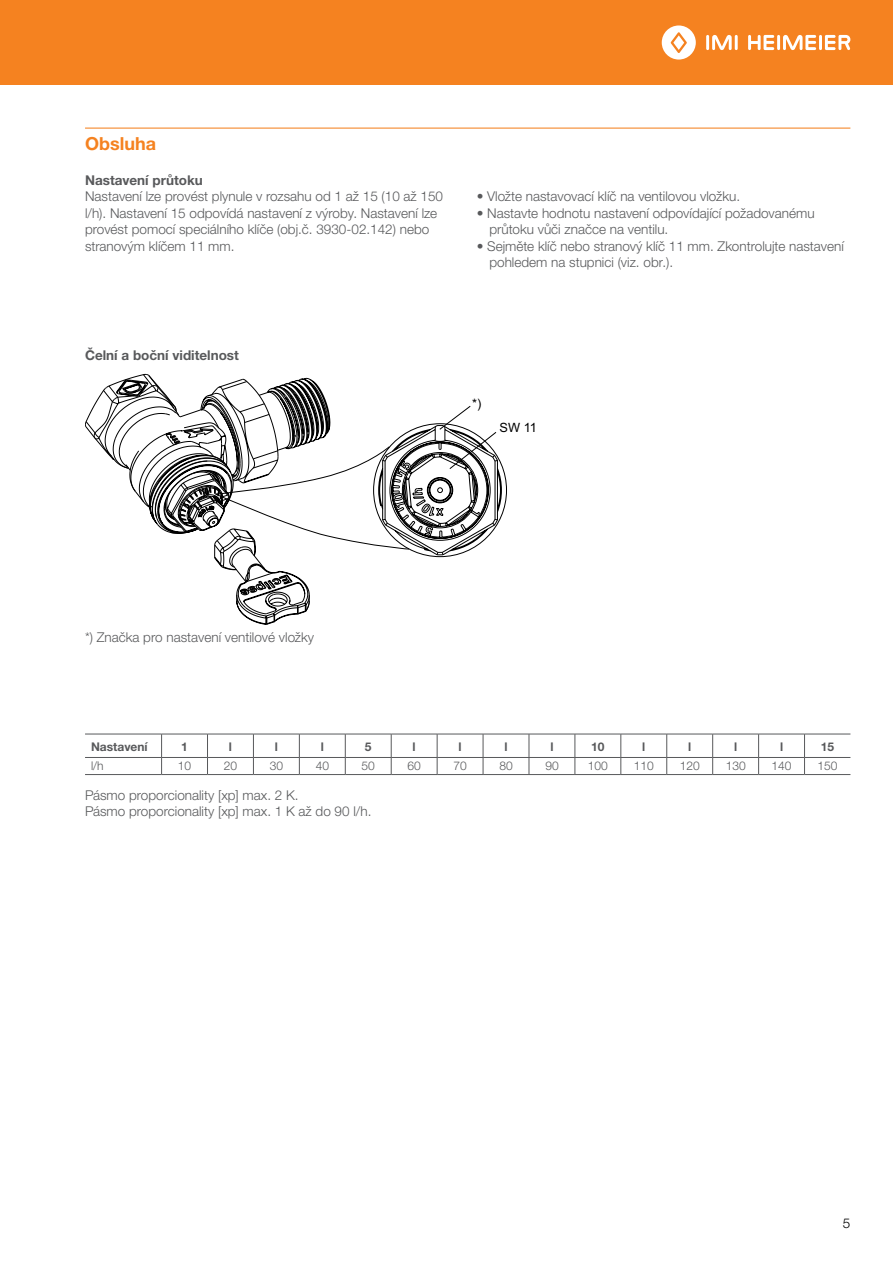
<style>
.page{position:relative;width:893px;height:1263px;background:#fff}
.page>*{position:absolute;margin:0;border:0;box-sizing:border-box;transform-origin:0 0}
.t1{font:700 18px "Helvetica Neue LTW1 G";color:#f58220}
.t2{font:300 13.5px/16.5px "Helvetica Neue LTW1 G";color:#58595b}
.t3{font:700 13.5px "Helvetica Neue LTW1 G";color:#58595b}
.t4{font:300 13.5px "Helvetica Neue LTW1 G";color:#000}
.t5{font:12.75px "Arial";color:#000}
.t6{font:300 12px "Helvetica Neue LTW1 G";color:#58595b}
.t7{font:700 12px "Helvetica Neue LTW1 G";color:#58595b}
</style>
<div class="page">
<div style="left:0;top:0;width:893px;height:85px;background:#f58220"></div>
<hr style="left:706px;top:35px;width:3px;height:15px;background:#fff">
<hr style="left:735px;top:35px;width:3px;height:15px;background:#fff">
<svg style="left:712px;top:35px;width:20px;height:15px"></svg>
<svg style="left:662px;top:25px;width:34px;height:35px"></svg>
<hr style="left:777px;top:35px;width:3px;height:15px;background:#fff">
<svg style="left:748px;top:35px;width:26px;height:15px"></svg>
<hr style="left:819px;top:35px;width:3px;height:15px;background:#fff">
<svg style="left:783px;top:35px;width:33px;height:15px"></svg>
<svg style="left:825px;top:35px;width:25px;height:15px"></svg>
<hr style="left:85px;top:128px;width:765px;height:1px;background:#f58220">
<hr style="left:85px;top:734px;width:77px;height:1px;background:#58595b">
<hr style="left:162px;top:734px;width:45px;height:1px;background:#58595b">
<hr style="left:207px;top:734px;width:46px;height:1px;background:#58595b">
<hr style="left:253px;top:734px;width:46px;height:1px;background:#58595b">
<hr style="left:299px;top:734px;width:46px;height:1px;background:#58595b">
<hr style="left:345px;top:734px;width:46px;height:1px;background:#58595b">
<hr style="left:391px;top:734px;width:46px;height:1px;background:#58595b">
<hr style="left:437px;top:734px;width:46px;height:1px;background:#58595b">
<hr style="left:483px;top:734px;width:46px;height:1px;background:#58595b">
<hr style="left:529px;top:734px;width:46px;height:1px;background:#58595b">
<hr style="left:575px;top:734px;width:46px;height:1px;background:#58595b">
<hr style="left:621px;top:734px;width:46px;height:1px;background:#58595b">
<hr style="left:667px;top:734px;width:46px;height:1px;background:#58595b">
<hr style="left:713px;top:734px;width:46px;height:1px;background:#58595b">
<hr style="left:759px;top:734px;width:45px;height:1px;background:#58595b">
<hr style="left:804px;top:734px;width:46px;height:1px;background:#58595b">
<hr style="left:85px;top:757px;width:77px;height:1px;background:#58595b">
<hr style="left:162px;top:757px;width:45px;height:1px;background:#58595b">
<svg style="left:161px;top:734px;width:1px;height:40px"></svg>
<hr style="left:207px;top:757px;width:46px;height:1px;background:#58595b">
<svg style="left:207px;top:734px;width:1px;height:40px"></svg>
<hr style="left:253px;top:757px;width:46px;height:1px;background:#58595b">
<svg style="left:253px;top:734px;width:1px;height:40px"></svg>
<hr style="left:299px;top:757px;width:46px;height:1px;background:#58595b">
<svg style="left:299px;top:734px;width:1px;height:40px"></svg>
<hr style="left:345px;top:757px;width:46px;height:1px;background:#58595b">
<svg style="left:345px;top:734px;width:1px;height:40px"></svg>
<hr style="left:391px;top:757px;width:46px;height:1px;background:#58595b">
<svg style="left:391px;top:734px;width:1px;height:40px"></svg>
<hr style="left:437px;top:757px;width:46px;height:1px;background:#58595b">
<svg style="left:437px;top:734px;width:1px;height:40px"></svg>
<hr style="left:483px;top:757px;width:46px;height:1px;background:#58595b">
<svg style="left:483px;top:734px;width:1px;height:40px"></svg>
<hr style="left:529px;top:757px;width:46px;height:1px;background:#58595b">
<svg style="left:529px;top:734px;width:1px;height:40px"></svg>
<hr style="left:575px;top:757px;width:46px;height:1px;background:#58595b">
<svg style="left:575px;top:734px;width:1px;height:40px"></svg>
<hr style="left:621px;top:757px;width:46px;height:1px;background:#58595b">
<svg style="left:621px;top:734px;width:1px;height:40px"></svg>
<hr style="left:667px;top:757px;width:46px;height:1px;background:#58595b">
<svg style="left:666px;top:734px;width:1px;height:40px"></svg>
<hr style="left:713px;top:757px;width:46px;height:1px;background:#58595b">
<svg style="left:712px;top:734px;width:1px;height:40px"></svg>
<hr style="left:759px;top:757px;width:45px;height:1px;background:#58595b">
<svg style="left:758px;top:734px;width:1px;height:40px"></svg>
<hr style="left:804px;top:757px;width:46px;height:1px;background:#58595b">
<svg style="left:804px;top:734px;width:1px;height:40px"></svg>
<hr style="left:85px;top:774px;width:77px;height:1px;background:#58595b">
<hr style="left:162px;top:774px;width:45px;height:1px;background:#58595b">
<hr style="left:207px;top:774px;width:46px;height:1px;background:#58595b">
<hr style="left:253px;top:774px;width:46px;height:1px;background:#58595b">
<hr style="left:299px;top:774px;width:46px;height:1px;background:#58595b">
<hr style="left:345px;top:774px;width:46px;height:1px;background:#58595b">
<hr style="left:391px;top:774px;width:46px;height:1px;background:#58595b">
<hr style="left:437px;top:774px;width:46px;height:1px;background:#58595b">
<hr style="left:483px;top:774px;width:46px;height:1px;background:#58595b">
<hr style="left:529px;top:774px;width:46px;height:1px;background:#58595b">
<hr style="left:575px;top:774px;width:46px;height:1px;background:#58595b">
<hr style="left:621px;top:774px;width:46px;height:1px;background:#58595b">
<hr style="left:667px;top:774px;width:46px;height:1px;background:#58595b">
<hr style="left:713px;top:774px;width:46px;height:1px;background:#58595b">
<hr style="left:759px;top:774px;width:45px;height:1px;background:#58595b">
<hr style="left:804px;top:774px;width:46px;height:1px;background:#58595b">
<svg style="left:93px;top:378px;width:280px;height:168px"></svg>
<svg style="left:163px;top:377px;width:168px;height:248px"></svg>
<svg style="left:373px;top:406px;width:134px;height:151px"></svg>
<h1 class="t1" style="left:85px;top:132px;width:72px">Obsluha</h1>
<p class="t3" style="left:85px;top:172px;width:119px">Nastavení průtoku</p>
<p class="t2" style="left:85px;top:188px;width:360px">Nastavení lze provést plynule v rozsahu od 1 až 15 (10 až 150 l/h). Nastavení 15 odpovídá nastavení z výroby. Nastavení lze provést pomocí speciálního klíče (obj.č. 3930-02.142) nebo stranovým klíčem 11 mm.</p>
<p class="t2" style="left:477px;top:188px;width:265px">• Vložte nastavovací klíč na ventilovou vložku.</p>
<p class="t2" style="left:489px;top:205px;width:327px;text-indent:-13px">• Nastavte hodnotu nastavení odpovídající požadovanému průtoku vůči značce na ventilu.</p>
<p class="t2" style="left:489px;top:238px;width:356px;text-indent:-13px">• Sejměte klíč nebo stranový klíč 11 mm. Zkontrolujte nastavení pohledem na stupnici (viz. obr.).</p>
<p class="t3" style="left:85px;top:346px;width:155px">Čelní a boční viditelnost</p>
<p class="t2" style="left:85px;top:629px;width:231px">*) Značka pro nastavení ventilové vložky</p>
<p class="t5" style="left:472px;top:395px;width:11px">*)</p>
<p class="t5" style="left:500px;top:419px;width:39px">SW 11</p>
<p class="t7" style="left:91px;top:739px;width:58px">Nastavení</p>
<p class="t7" style="left:181px;top:739px;width:8px">1</p>
<p class="t7" style="left:229px;top:739px;width:5px">l</p>
<p class="t7" style="left:275px;top:739px;width:5px">l</p>
<p class="t7" style="left:321px;top:739px;width:5px">l</p>
<p class="t7" style="left:365px;top:739px;width:8px">5</p>
<p class="t7" style="left:413px;top:739px;width:5px">l</p>
<p class="t7" style="left:459px;top:739px;width:5px">l</p>
<p class="t7" style="left:504px;top:739px;width:5px">l</p>
<p class="t7" style="left:550px;top:739px;width:5px">l</p>
<p class="t7" style="left:591px;top:739px;width:15px">10</p>
<p class="t7" style="left:642px;top:739px;width:5px">l</p>
<p class="t7" style="left:688px;top:739px;width:5px">l</p>
<p class="t7" style="left:734px;top:739px;width:5px">l</p>
<p class="t7" style="left:780px;top:739px;width:5px">l</p>
<p class="t7" style="left:821px;top:739px;width:15px">15</p>
<p class="t6" style="left:91px;top:759px;width:14px">l/h</p>
<p class="t6" style="left:178px;top:759px;width:15px">10</p>
<p class="t6" style="left:224px;top:759px;width:15px">20</p>
<p class="t6" style="left:270px;top:759px;width:15px">30</p>
<p class="t6" style="left:316px;top:759px;width:15px">40</p>
<p class="t6" style="left:362px;top:759px;width:15px">50</p>
<p class="t6" style="left:408px;top:759px;width:15px">60</p>
<p class="t6" style="left:453px;top:759px;width:15px">70</p>
<p class="t6" style="left:499px;top:759px;width:15px">80</p>
<p class="t6" style="left:545px;top:759px;width:15px">90</p>
<p class="t6" style="left:588px;top:759px;width:22px">100</p>
<p class="t6" style="left:634px;top:759px;width:22px">110</p>
<p class="t6" style="left:680px;top:759px;width:22px">120</p>
<p class="t6" style="left:726px;top:759px;width:22px">130</p>
<p class="t6" style="left:772px;top:759px;width:22px">140</p>
<p class="t6" style="left:817px;top:759px;width:22px">150</p>
<p class="t2" style="left:85px;top:787px;width:288px">Pásmo proporcionality [xp] max. 2 K.<br>Pásmo proporcionality [xp] max. 1 K až do 90 l/h.</p>
<p class="t4" style="left:843px;top:1215px;width:9px">5</p>
</div>
